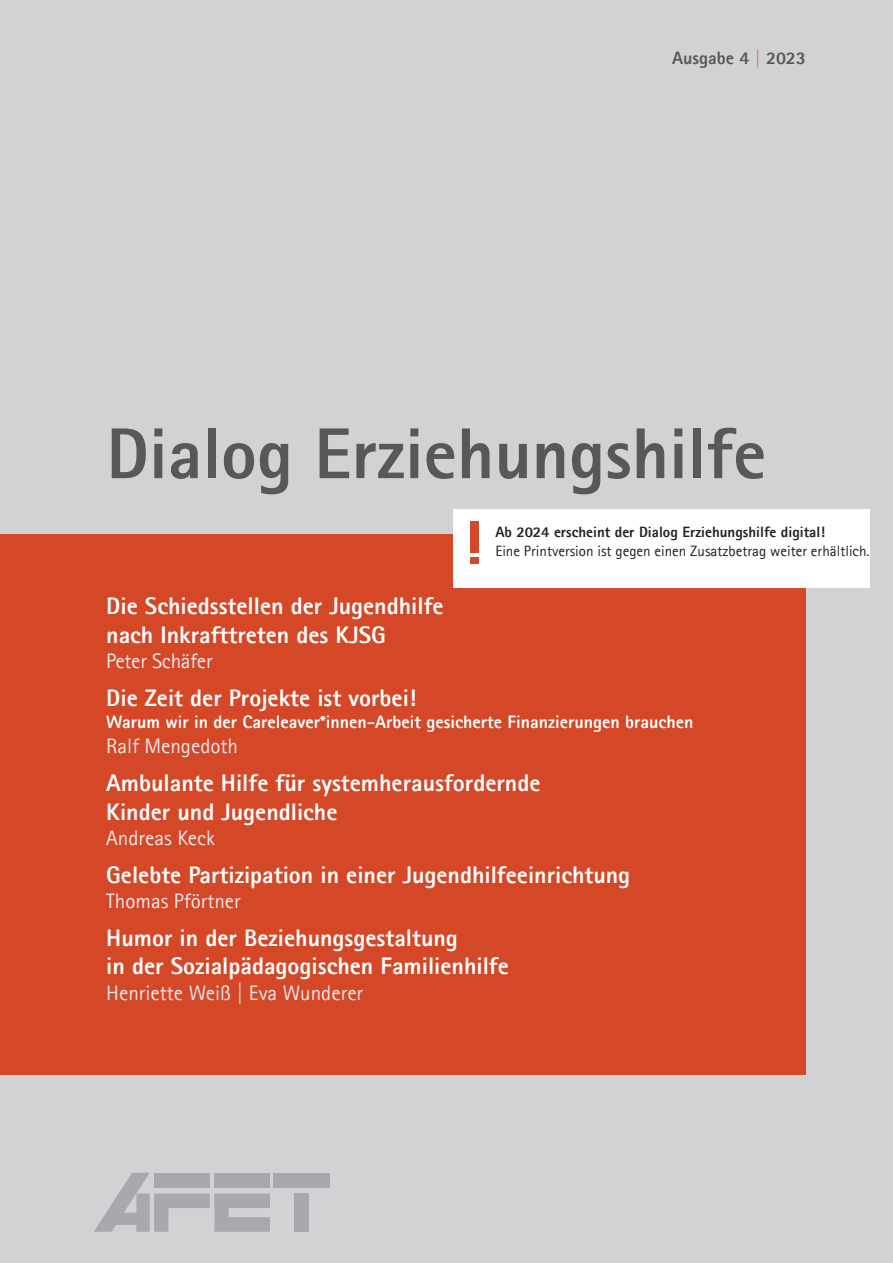
<style>
.page{position:relative;width:893px;height:1263px;background:#d1d2d4}
.page>*{position:absolute;margin:0;border:0;box-sizing:border-box;transform-origin:0 0}
.t1{font:800 72px "Agfa Rotis Sans Serif";color:#57585a}
.t2{font:800 24px/28.8px "Agfa Rotis Sans Serif";color:#fff}
.t3{font:21px "Agfa Rotis Sans Serif";color:#e6e7e9}
.t4{font:800 18px "Agfa Rotis Sans Serif";color:#fff}
.t5{font:800 18px "Agfa Rotis Sans Serif";color:#57585a}
.t6{font:15px "Agfa Rotis Sans Serif";color:#231f20}
.t7{font:800 15px "Agfa Rotis Sans Serif";color:#231f20}
.s1{color:#dd6c44}
</style>
<div class="page">
<div style="left:0;top:534px;width:806px;height:540px;background:#d44727"></div>
<div style="left:273px;top:1173px;width:56px;height:14px;background:#a8a9ad"></div>
<div style="left:294px;top:1193px;width:14px;height:39px;background:#a8a9ad"></div>
<svg style="left:94px;top:1173px;width:176px;height:59px"></svg>
<div style="left:453px;top:509px;width:417px;height:79px;background:#fff"></div>
<div style="left:470px;top:522px;width:8px;height:31px;background:#d44727"></div>
<div style="left:470px;top:557px;width:8px;height:6px;background:#d44727"></div>
<p class="t5" style="left:672px;top:47px;width:135px">Ausgabe 4 <span class="s1">|</span> 2023</p>
<p class="t5" style="left:732px;top:47px;width:75px">Ausgabe <span class="s1">|</span></p>
<h1 class="t1" style="left:106px;top:408px;width:662px">Dialog Erziehungshilfe</h1>
<p class="t7" style="left:495px;top:522px;width:331px">Ab 2024 erscheint der Dialog Erziehungshilfe digital!</p>
<p class="t6" style="left:495px;top:542px;width:376px">Eine Printversion ist gegen einen Zusatzbetrag weiter erhältlich.</p>
<p class="t2" style="left:106px;top:591px;width:339px">Die Schiedsstellen der Jugendhilfe nach Inkrafttreten des KJSG</p>
<p class="t3" style="left:106px;top:649px;width:108px">Peter Schäfer</p>
<p class="t2" style="left:106px;top:683px;width:312px">Die Zeit der Projekte ist vorbei!</p>
<p class="t4" style="left:106px;top:710px;width:589px">Warum wir in der Careleaver*innen-Arbeit gesicherte Finanzierungen brauchen</p>
<p class="t3" style="left:106px;top:733px;width:133px">Ralf Mengedoth</p>
<p class="t2" style="left:106px;top:768px;width:436px">Ambulante Hilfe für systemherausfordernde<br>Kinder und Jugendliche</p>
<p class="t3" style="left:106px;top:825px;width:110px">Andreas Keck</p>
<p class="t2" style="left:106px;top:860px;width:525px">Gelebte Partizipation in einer Jugendhilfeeinrichtung</p>
<p class="t3" style="left:106px;top:888px;width:136px">Thomas Pförtner</p>
<p class="t2" style="left:106px;top:923px;width:404px">Humor in der Beziehungsgestaltung<br>in der Sozialpädagogischen Familienhilfe</p>
<p class="t3" style="left:106px;top:980px;width:258px">Henriette Weiß | Eva Wunderer</p>
</div>
